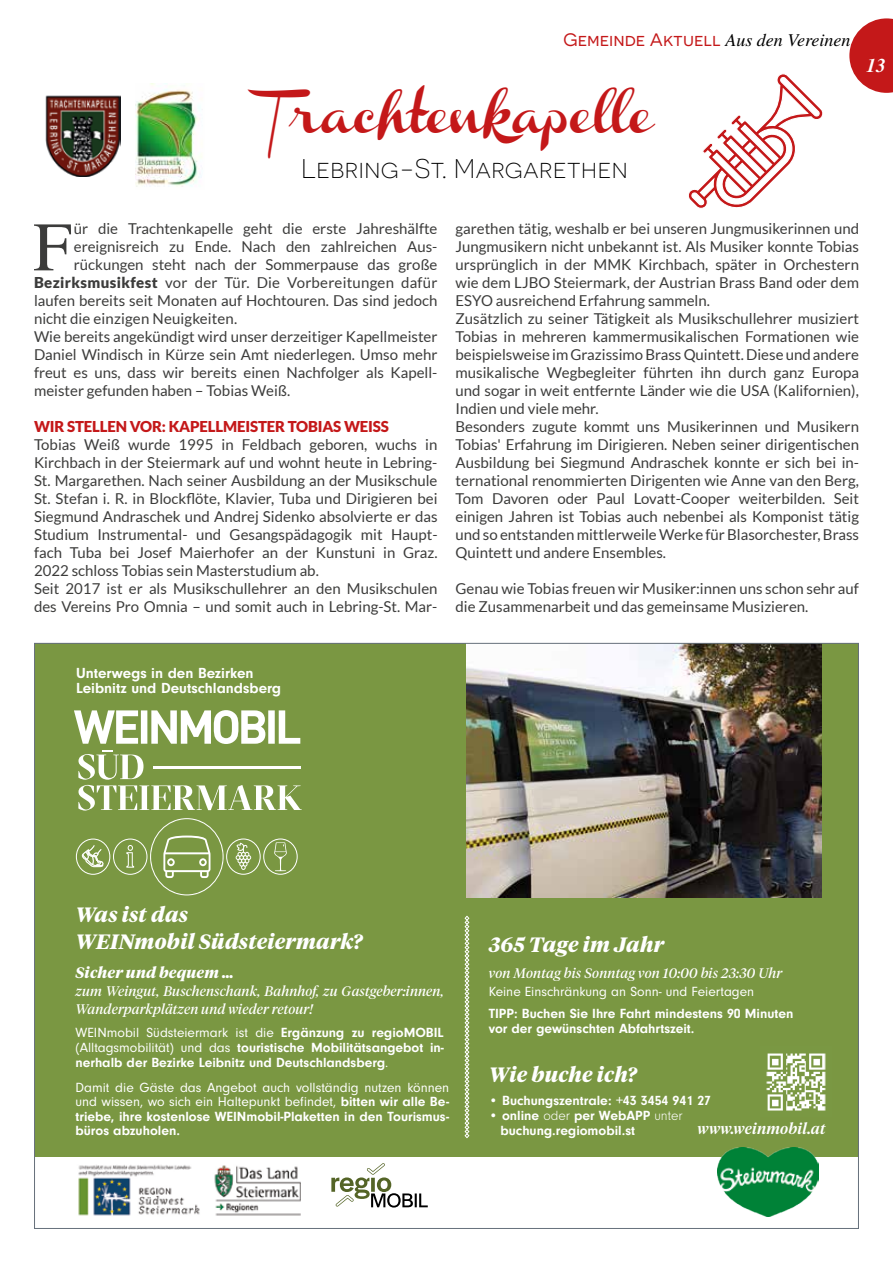
<style>
.page{position:relative;width:893px;height:1263px;background:#fff}
.page>*{position:absolute;margin:0;border:0;box-sizing:border-box;transform-origin:0 0}
.t1{font:69.45px "Te X Gyre Termes";color:#3c3c3b}
.t2{font:36.9px "Channel Slanted 1";color:#c41819}
.t3{font:300 27px "Novecentosanswide";color:#000}
.t4{font:italic 700 20.7px/27.6px "Tiempos Headline";letter-spacing:.015em;color:#fff}
.t5{font:italic 700 19.5px "Te X Gyre Termes";color:#fff}
.t6{font:18px "Novecentosanswide";color:#c41819}
.t7{font:700 15.15px/14.5px "Neuzeit Gro";color:#fff}
.t8{font:italic 700 15.15px "Tiempos Headline";letter-spacing:.015em;color:#fff}
.t9{font:italic 500 15.15px "Tiempos Headline";letter-spacing:.015em;color:#fff}
.t10{font:15px/18px "Lato";color:#3c3c3b}
.t11{font:900 15px "Lato";letter-spacing:-.01em;color:#c41819}
.t12{font:700 13.8px/15.1px "Neuzeit Gro";color:#fff}
.t13{font:13.8px/14.5px "Neuzeit Gro";color:#fff;text-align:justify}
.t14{font:italic 13.8px/17.9px "Tiempos Headline";letter-spacing:.01em;color:#fff}
.s1{font-family:"Te X Gyre Termes";font-style:italic;color:#000}
.s2{font-weight:900}
.s3{font-weight:400}
.s4{font-weight:700}
.s5{font-weight:300}
</style>
<div class="page">
<svg style="left:849px;top:18px;width:44px;height:75px"></svg>
<img style="left:45px;top:95px;width:75px;height:81px">
<img style="left:135px;top:83px;width:67px;height:104px">
<img style="left:78px;top:1165px;width:223px;height:51px">
<div style="left:35px;top:643px;width:823px;height:514px;background:#7a9742"></div>
<svg style="left:76px;top:818px;width:222px;height:77px"></svg>
<svg style="left:74px;top:710px;width:226px;height:34px"></svg>
<svg style="left:78px;top:751px;width:224px;height:59px"></svg>
<img style="left:467px;top:645px;width:355px;height:252px">
<svg style="left:331px;top:1163px;width:97px;height:44px"></svg>
<img style="left:766px;top:1053px;width:60px;height:58px">
<img style="left:717px;top:1147px;width:102px;height:70px">
<svg style="left:465px;top:916px;width:4px;height:222px"></svg>
<svg style="left:688px;top:74px;width:135px;height:134px"></svg>
<p class="t6" style="left:563px;top:29px;width:288px">Gemeinde Aktuell <span class="s1">Aus den Vereinen</span></p>
<h2 class="t2" style="left:260px;top:98px;width:394px">Trachtenkapelle</h2>
<h3 class="t3" style="left:301px;top:154px;width:328px">Lebring-St. Margarethen</h3>
<h3 class="t5" style="left:866px;top:51px;width:21px">13</h3>
<h1 class="t1" style="left:33px;top:197px;width:40px">F</h1>
<p class="t10" style="left:74px;top:220px;width:365px">ür die Trachtenkapelle geht die erste Jahreshälfte</p>
<p class="t10" style="left:74px;top:238px;width:364px">ereignisreich zu Ende. Nach den zahlreichen Aus-</p>
<p class="t10" style="left:74px;top:256px;width:365px">rückungen steht nach der Sommerpause das große</p>
<p class="t10" style="left:34px;top:274px;width:405px"><span class="s2">Bezirksmusikfest</span> vor der Tür. Die Vorbereitungen dafür</p>
<p class="t10" style="left:34px;top:292px;width:405px">laufen bereits seit Monaten auf Hochtouren. Das sind jedoch</p>
<p class="t10" style="left:34px;top:310px;width:205px">nicht die einzigen Neuigkeiten.</p>
<p class="t10" style="left:34px;top:328px;width:405px">Wie bereits angekündigt wird unser derzeitiger Kapellmeister</p>
<p class="t10" style="left:34px;top:346px;width:405px">Daniel Windisch in Kürze sein Amt niederlegen. Umso mehr</p>
<p class="t10" style="left:34px;top:364px;width:405px">freut es uns, dass wir bereits einen Nachfolger als Kapell-</p>
<p class="t10" style="left:34px;top:382px;width:258px">meister gefunden haben – Tobias Weiß.</p>
<p class="t11" style="left:34px;top:418px;width:356px">WIR STELLEN VOR: KAPELLMEISTER TOBIAS WEISS</p>
<p class="t10" style="left:34px;top:436px;width:405px">Tobias Weiß wurde 1995 in Feldbach geboren, wuchs in Kirchbach in der Steiermark auf und wohnt heute in Lebring-St. Margarethen. Nach seiner Ausbildung an der Musikschule St. Stefan i. R. in Blockflöte, Klavier, Tuba und Dirigieren bei Siegmund Andraschek und Andrej Sidenko absolvierte er das Studium Instrumental- und Gesangspädagogik mit Haupt&shy;fach Tuba bei Josef Maierhofer an der Kunstuni in Graz.<br>2022 schloss Tobias sein Masterstudium ab.<br>Seit 2017 ist er als Musikschullehrer an den Musikschulen des Vereins Pro Omnia – und somit auch in Lebring-St. Mar-</p>
<p class="t10" style="left:456px;top:220px;width:405px">garethen tätig, weshalb er bei unseren Jungmusikerinnen und Jungmusikern nicht unbekannt ist. Als Musiker konnte Tobias ursprünglich in der MMK Kirchbach, später in Orchestern wie dem LJBO Steiermark, der Austrian Brass Band oder dem ESYO ausreichend Erfahrung sammeln.<br>Zusätzlich zu seiner Tätigkeit als Musikschullehrer musiziert Tobias in mehreren kammermusikalischen Formationen wie beispielsweise im Grazissimo Brass Quintett. Diese und andere musikalische Wegbegleiter führten ihn durch ganz Europa und sogar in weit entfernte Länder wie die USA (Kalifornien), Indien und viele mehr.<br>Besonders zugute kommt uns Musikerinnen und Musikern Tobias' Erfahrung im Dirigieren. Neben seiner dirigentischen Ausbildung bei Siegmund Andraschek konnte er sich bei in&shy;ternational renommierten Dirigenten wie Anne van den Berg, Tom Davoren oder Paul Lovatt-Cooper weiterbilden. Seit einigen Jahren ist Tobias auch nebenbei als Komponist tätig und so entstanden mittlerweile Werke für Blasorchester, Brass Quintett und andere Ensembles.</p>
<p class="t10" style="left:456px;top:580px;width:405px">Genau wie Tobias freuen wir Musiker:innen uns schon sehr auf die Zusammenarbeit und das gemeinsame Musizieren.</p>
<p class="t7" style="left:76px;top:666px;width:207px">Unterwegs in den Bezirken<br>Leibnitz und Deutschlandsberg</p>
<h3 class="t4" style="left:76px;top:900px;width:288px">Was ist das<br>WEINmobil Südsteiermark?</h3>
<p class="t8" style="left:76px;top:962px;width:160px">Sicher und bequem …</p>
<p class="t14" style="left:76px;top:982px;width:370px">zum Weingut, Buschenschank, Bahnhof, zu Gastgeber:innen,<br>Wanderparkplätzen und wieder retour!</p>
<p class="t12" style="left:76px;top:1025px;width:370px;text-align:justify"><span class="s3">WEINmobil Südsteiermark ist die</span> Ergänzung zu regioMOBIL <span class="s3">(Alltagsmobilität) und das</span> touristische Mobilitätsangebot in&shy;nerhalb der Bezirke Leibnitz und Deutschlandsberg<span class="s3">.</span></p>
<p class="t13" style="left:76px;top:1080px;width:375px">Damit die Gäste das Angebot auch vollständig nutzen können und wissen, wo sich ein Haltepunkt befindet, <span class="s4">bitten wir alle Be&shy;triebe, ihre kostenlose WEINmobil-Plaketten in den Tourismus&shy;büros abzuholen.</span></p>
<h3 class="t4" style="left:489px;top:930px;width:177px">365 Tage im Jahr</h3>
<p class="t14" style="left:489px;top:963px;width:295px">von Montag bis Sonntag von 10:00 bis 23:30 Uhr</p>
<p class="t13" style="left:489px;top:985px;width:267px">Keine Einschränkung an Sonn- und Feiertagen</p>
<p class="t12" style="left:489px;top:1007px;width:306px;line-height:14.5px">TIPP: Buchen Sie Ihre Fahrt mindestens 90 Minuten vor der gewünschten Abfahrtszeit.</p>
<h3 class="t4" style="left:489px;top:1060px;width:149px">Wie buche ich?</h3>
<p class="t12" style="left:489px;top:1093px;width:224px">• Buchungszentrale: +43 3454 941 27</p>
<p class="t12" style="left:500px;top:1108px;width:184px;text-indent:-12px"><span class="s5">•</span> online <span class="s5">oder</span> per WebAPP <span class="s5">unter </span>buchung.regiomobil.st</p>
<p class="t9" style="left:698px;top:1118px;width:130px">www.weinmobil.at</p>
</div>
